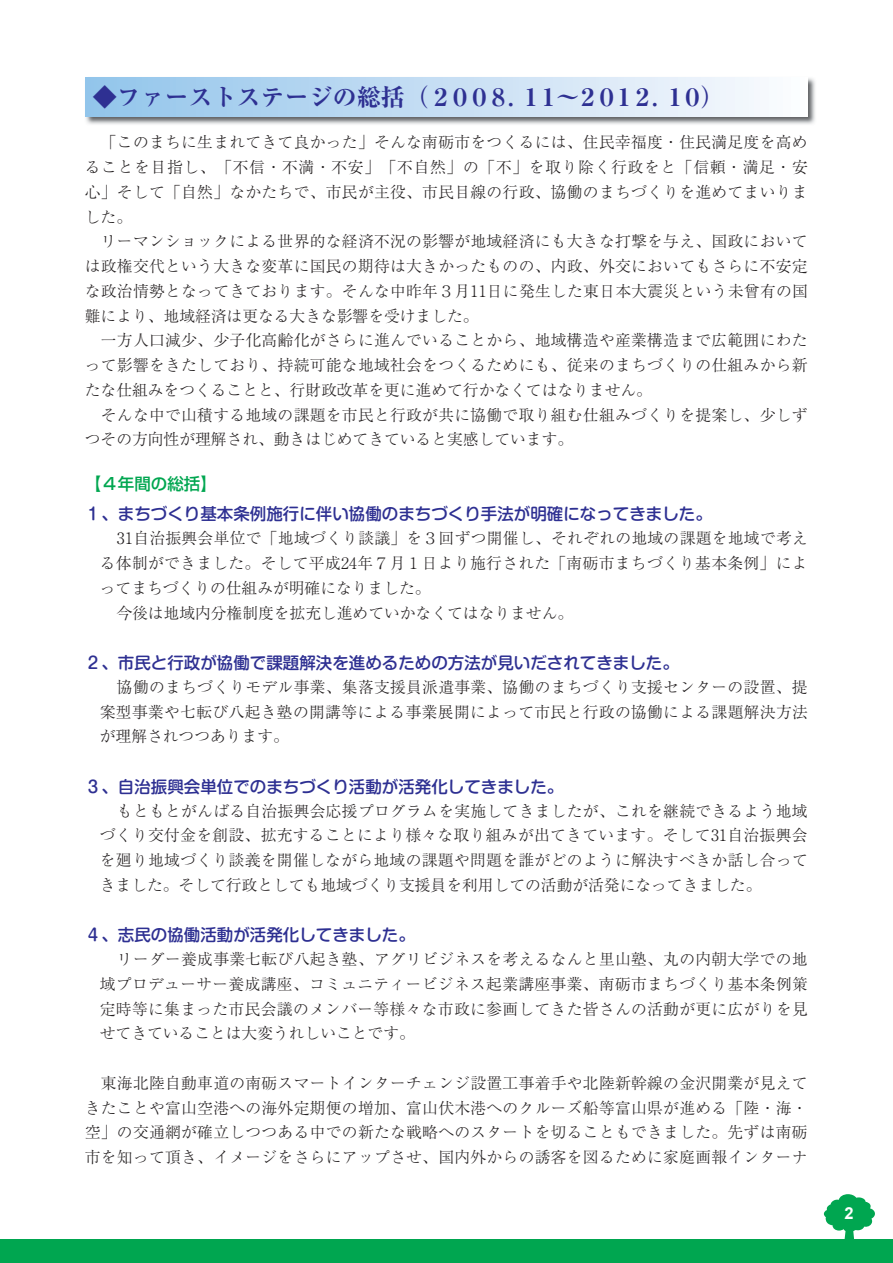
<style>
.page{position:relative;width:893px;height:1263px;background:#fff}
.page>*{position:absolute;margin:0;border:0;box-sizing:border-box;transform-origin:0 0}
.t1{font:24px "Ryumin Pro Ex Bold 90 pv RKSJ H";color:#2e3092}
.t2{font:16.5px "Shin M Go Pro Medium 90 pv RKSJ H";color:#2e3092}
.t3{font:16.5px "Shin Go Pro Medium 90 pv RKSJ H";color:#00a650}
.t4{font:700 16.5px "Arial";color:#fff}
.t5{font:15.75px/24.8px "Ryumin Pro Light 90 pv RKSJ H";letter-spacing:.02em;color:#231f20;text-align:justify}
.t6{font:15.75px "Ryumin Pro Light 90 pv RKSJ H";color:#231f20}
</style>
<div class="page">
<img style="left:86px;top:78px;width:729px;height:46px">
<div style="left:85px;top:77px;width:722px;height:40px;background:linear-gradient(to right,#92c4ea,#fbfbfe)"></div>
<div style="left:0;top:1240px;width:893px;height:23px;background:#00a650"></div>
<svg style="left:824px;top:1194px;width:51px;height:46px"></svg>
<h1 class="t1" style="left:93px;top:88px;width:633px">◆ファーストステージの総括（２００８．１１～２０１２．１０）</h1>
<p class="t5" style="left:85px;top:132px;width:724px;text-align:left">　「このまちに生まれてきて良かった」そんな南砺市をつくるには、住民幸福度・住民満足度を高めることを目指し、「不信・不満・不安」「不自然」の「不」を取り除く行政をと「信頼・満足・安心」そして「自然」なかたちで、市民が主役、市民目線の行政、協働のまちづくりを進めてまいりました。<br>　リーマンショックによる世界的な経済不況の影響が地域経済にも大きな打撃を与え、国政においては政権交代という大きな変革に国民の期待は大きかったものの、内政、外交においてもさらに不安定な政治情勢となってきております。そんな中昨年３月11日に発生した東日本大震災という未曾有の国難により、地域経済は更なる大きな影響を受けました。<br>　一方人口減少、少子化高齢化がさらに進んでいることから、地域構造や産業構造まで広範囲にわたって影響をきたしており、持続可能な地域社会をつくるためにも、従来のまちづくりの仕組みから新たな仕組みをつくることと、行財政改革を更に進めて行かなくてはなりません。<br>　そんな中で山積する地域の課題を市民と行政が共に協働で取り組む仕組みづくりを提案し、少しずつその方向性が理解され、動きはじめてきていると実感しています。</p>
<p class="t3" style="left:85px;top:477px;width:133px">【４年間の総括】</p>
<p class="t2" style="left:85px;top:508px;width:629px">１、まちづくり基本条例施行に伴い協働のまちづくり手法が明確になってきました。</p>
<p class="t5" style="left:85px;top:528px;width:724px">　　31自治振興会単位で「地域づくり談議」を３回ずつ開催し、それぞれの地域の課題を地域で考え</p>
<p class="t5" style="left:100px;top:553px;width:709px">る体制ができました。そして平成24年７月１日より施行された「南砺市まちづくり基本条例」によ</p>
<p class="t6" style="left:100px;top:582px;width:332px">ってまちづくりの仕組みが明確になりました。</p>
<p class="t6" style="left:85px;top:607px;width:490px">　　今後は地域内分権制度を拡充し進めていかなくてはなりません。</p>
<p class="t2" style="left:85px;top:656px;width:596px">２、市民と行政が協働で課題解決を進めるための方法が見いだされてきました。</p>
<p class="t5" style="left:100px;top:677px;width:709px;text-indent:-15px">　　協働のまちづくりモデル事業、集落支援員派遣事業、協働のまちづくり支援センターの設置、提案型事業や七転び八起き塾の開講等による事業展開によって市民と行政の協働による課題解決方法が理解されつつあります。</p>
<p class="t2" style="left:85px;top:780px;width:480px">３、自治振興会単位でのまちづくり活動が活発化してきました。</p>
<p class="t5" style="left:100px;top:801px;width:709px;text-indent:-15px">　　もともとがんばる自治振興会応援プログラムを実施してきましたが、これを継続できるよう地域づくり交付金を創設、拡充することにより様々な取り組みが出てきています。そして31自治振興会を廻り地域づくり談義を開催しながら地域の課題や問題を誰がどのように解決すべきか話し合ってきました。そして行政としても地域づくり支援員を利用しての活動が活発になってきました。</p>
<p class="t2" style="left:85px;top:929px;width:332px">４、志民の協働活動が活発化してきました。</p>
<p class="t5" style="left:100px;top:949px;width:709px;text-indent:-15px">　　リーダー養成事業七転び八起き塾、アグリビジネスを考えるなんと里山塾、丸の内朝大学での地域プロデューサー養成講座、コミュニティービジネス起業講座事業、南砺市まちづくり基本条例策定時等に集まった市民会議のメンバー等様々な市政に参画してきた皆さんの活動が更に広がりを見せてきていることは大変うれしいことです。</p>
<p class="t5" style="left:85px;top:1073px;width:724px">　東海北陸自動車道の南砺スマートインターチェンジ設置工事着手や北陸新幹線の金沢開業が見えてきたことや富山空港への海外定期便の増加、富山伏木港へのクルーズ船等富山県が進める「陸・海・空」の交通網が確立しつつある中での新たな戦略へのスタートを切ることもできました。先ずは南砺市を知って頂き、イメージをさらにアップさせ、国内外からの誘客を図るために家庭画報インターナ</p>
<p class="t4" style="left:844px;top:1203px;width:11px">2</p>
</div>
